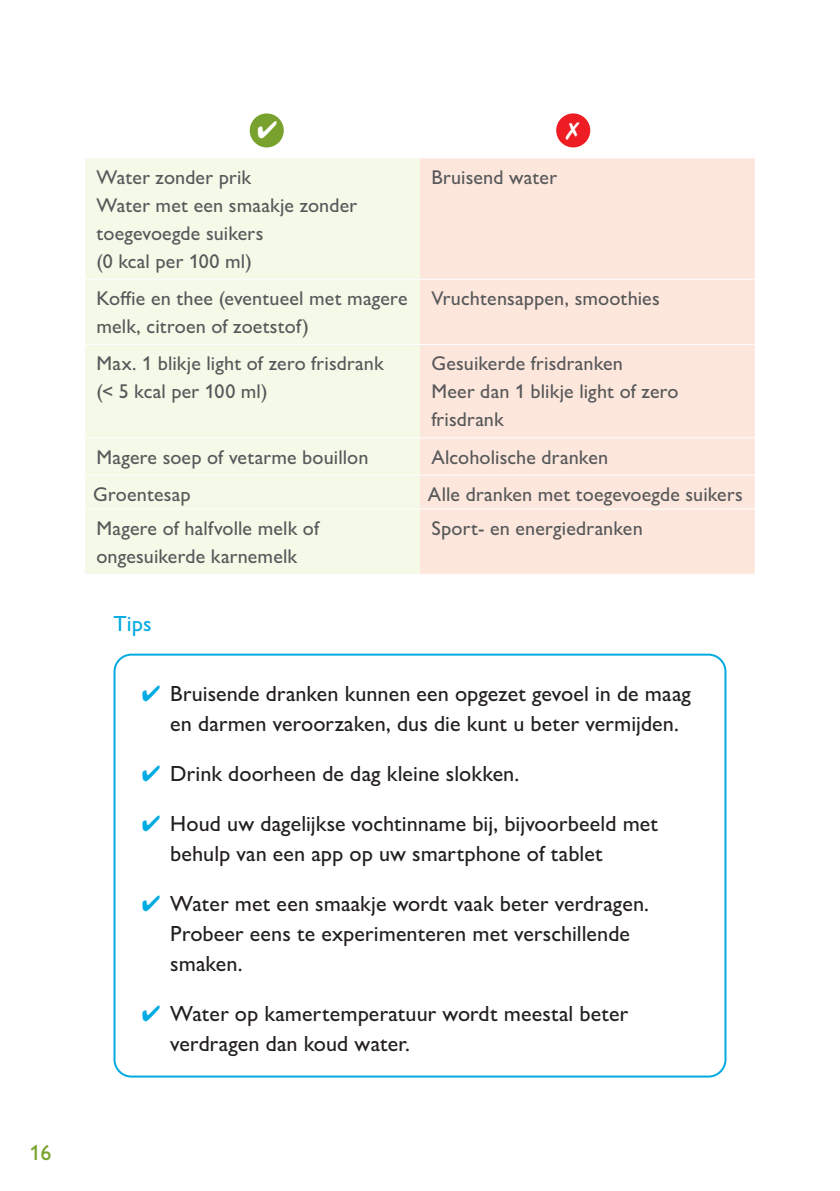
<style>
.page{position:relative;width:840px;height:1191px;background:#fff}
.page>*{position:absolute;margin:0;border:0;box-sizing:border-box;transform-origin:0 0}
.t1{font:500 22px/30px "Gill Sans Nova";letter-spacing:.005em;color:#231f20}
.t2{font:500 22px "Gill Sans Nova";color:#00abe1}
.t3{font:500 22px "Gill Sans Nova";color:#78a22d}
.t4{font:500 20px/28px "Gill Sans Nova";letter-spacing:.005em;color:#57585a}
.s1{color:#00abe1}
</style>
<div class="page">
<div style="left:85px;top:158px;width:335px;height:416px;background:#f4f9e8"></div>
<div style="left:420px;top:158px;width:334px;height:416px;background:#fde7dc"></div>
<hr style="left:85px;top:279px;width:335px;height:1px;background:#fff">
<hr style="left:420px;top:279px;width:334px;height:1px;background:#fff">
<hr style="left:85px;top:344px;width:335px;height:1px;background:#fff">
<hr style="left:420px;top:344px;width:334px;height:1px;background:#fff">
<hr style="left:85px;top:437px;width:335px;height:1px;background:#fff">
<hr style="left:420px;top:437px;width:334px;height:1px;background:#fff">
<hr style="left:85px;top:474px;width:335px;height:1px;background:#fff">
<hr style="left:420px;top:474px;width:334px;height:1px;background:#fff">
<hr style="left:85px;top:508px;width:335px;height:1px;background:#fff">
<hr style="left:420px;top:508px;width:334px;height:1px;background:#fff">
<div style="left:113px;top:653px;width:613px;height:424px;border:2px solid #00abe1;border-radius:17px"></div>
<div style="left:556px;top:113px;width:34px;height:34px;background:#ee1d23;border-radius:50%"></div>
<div style="left:249px;top:113px;width:34px;height:34px;background:#78a22d;border-radius:50%"></div>
<p class="t3" style="left:29px;top:1138px;width:23px">16</p>
<p class="t4" style="left:96px;top:163px;width:262px">Water zonder prik<br>Water met een smaakje zonder toegevoegde suikers<br>(0 kcal per 100 ml)</p>
<p class="t4" style="left:431px;top:163px;width:127px">Bruisend water</p>
<p class="t4" style="left:96px;top:284px;width:312px">Koffie en thee (eventueel met magere melk, citroen of zoetstof)</p>
<p class="t4" style="left:431px;top:284px;width:230px">Vruchtensappen, smoothies</p>
<p class="t4" style="left:96px;top:349px;width:288px">Max. 1 blikje light of zero frisdrank (&lt; 5 kcal per 100 ml)</p>
<p class="t4" style="left:431px;top:349px;width:248px">Gesuikerde frisdranken<br>Meer dan 1 blikje light of zero frisdrank</p>
<p class="t4" style="left:96px;top:443px;width:273px">Magere soep of vetarme bouillon</p>
<p class="t4" style="left:431px;top:443px;width:178px">Alcoholische dranken</p>
<p class="t4" style="left:93px;top:480px;width:99px">Groentesap</p>
<p class="t4" style="left:428px;top:480px;width:316px">Alle dranken met toegevoegde suikers</p>
<p class="t4" style="left:96px;top:514px;width:224px">Magere of halfvolle melk of ongesuikerde karnemelk</p>
<p class="t4" style="left:431px;top:514px;width:213px">Sport- en energiedranken</p>
<p class="t2" style="left:113px;top:610px;width:39px">Tips</p>
<p class="t1" style="left:170px;top:678px;width:522px;text-indent:-28px"><span class="s1">✔</span> Bruisende dranken kunnen een opgezet gevoel in de maag en darmen veroorzaken, dus die kunt u beter vermijden.</p>
<p class="t1" style="left:142px;top:758px;width:379px"><span class="s1">✔</span> Drink doorheen de dag kleine slokken.</p>
<p class="t1" style="left:170px;top:808px;width:489px;text-indent:-28px"><span class="s1">✔</span> Houd uw dagelijkse vochtinname bij, bijvoorbeeld met behulp van een app op uw smartphone of tablet</p>
<p class="t1" style="left:170px;top:888px;width:480px;text-indent:-28px"><span class="s1">✔</span> Water met een smaakje wordt vaak beter verdragen.<br>Probeer eens te experimenteren met verschillende smaken.</p>
<p class="t1" style="left:170px;top:998px;width:459px;text-indent:-28px"><span class="s1">✔</span> Water op kamertemperatuur wordt meestal beter verdragen dan koud water.</p>
</div>
